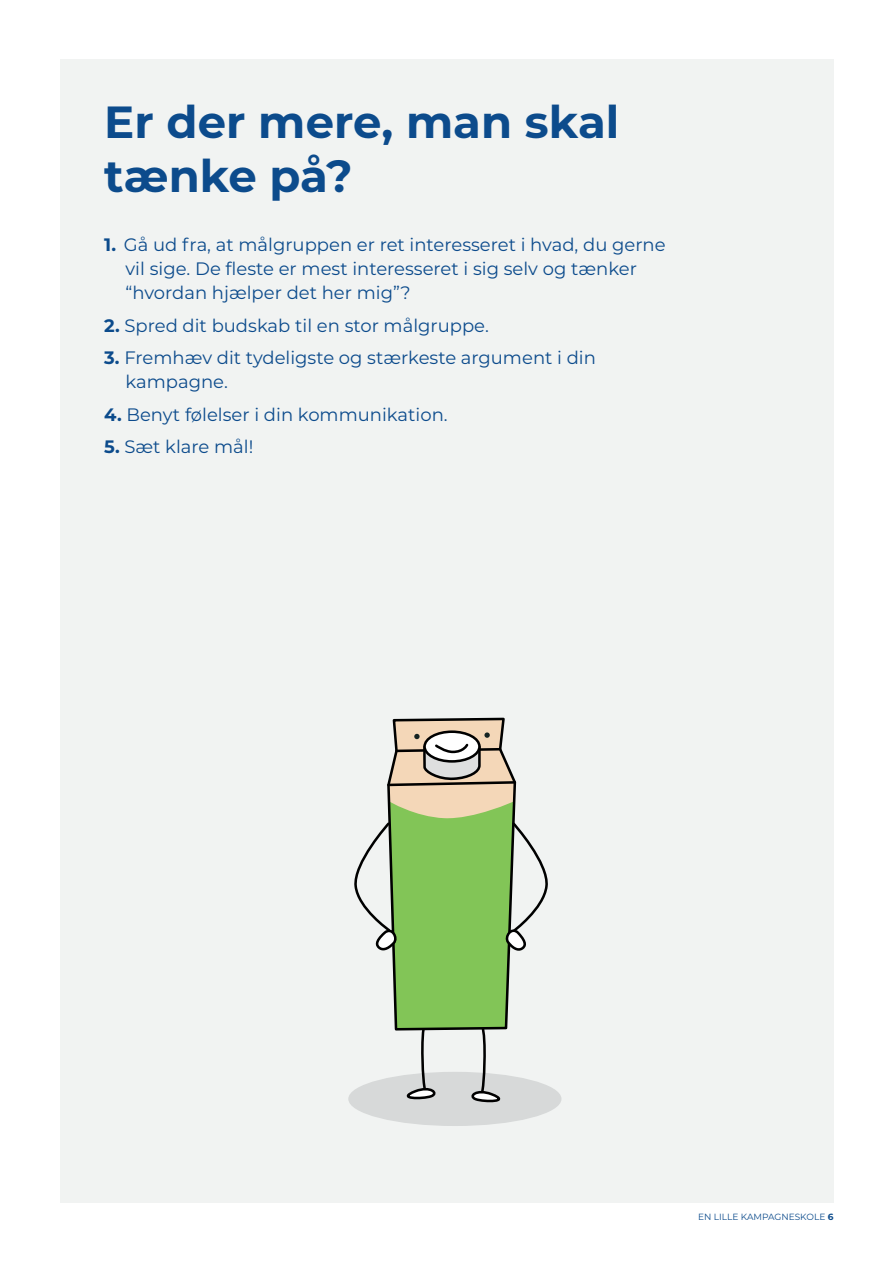
<style>
.page{position:relative;width:893px;height:1263px;background:#fff}
.page>*{position:absolute;margin:0;border:0;box-sizing:border-box;transform-origin:0 0}
.t1{font:700 45px/54px "Montserrat";color:#0c4b8c}
.t2{font:18px/24px "Montserrat";color:#0c4b8c}
.t3{font:9px "Montserrat";color:#0c4b8c}
.s1{font-weight:700}
</style>
<div class="page">
<div style="left:60px;top:60px;width:773px;height:1143px;background:#f1f3f2"></div>
<div style="left:348px;top:1072px;width:213px;height:54px;background:#d7d9d9;border-radius:50%"></div>
<svg style="left:353px;top:717px;width:195px;height:386px"></svg>
<h1 class="t1" style="left:104px;top:92px;width:517px">Er der mere, man skal tænke på?</h1>
<p class="t2" style="left:126px;top:232px;width:541px;text-indent:-21px"><span class="s1">1.</span> Gå ud fra, at målgruppen er ret interesseret i hvad, du gerne vil sige. De fleste er mest interesseret i sig selv og tænker “hvordan hjælper det her mig”?</p>
<p class="t2" style="left:104px;top:312px;width:386px"><span class="s1">2.</span> Spred dit budskab til en stor målgruppe.</p>
<p class="t2" style="left:126px;top:345px;width:472px;text-indent:-21px"><span class="s1">3.</span> Fremhæv dit tydeligste og stærkeste argument i din kampagne.</p>
<p class="t2" style="left:104px;top:401px;width:345px"><span class="s1">4.</span> Benyt følelser i din kommunikation.</p>
<p class="t2" style="left:104px;top:434px;width:151px"><span class="s1">5.</span> Sæt klare mål!</p>
<p class="t3" style="left:698px;top:1210px;width:137px">EN LILLE KAMPAGNESKOLE <span class="s1">6</span></p>
</div>
